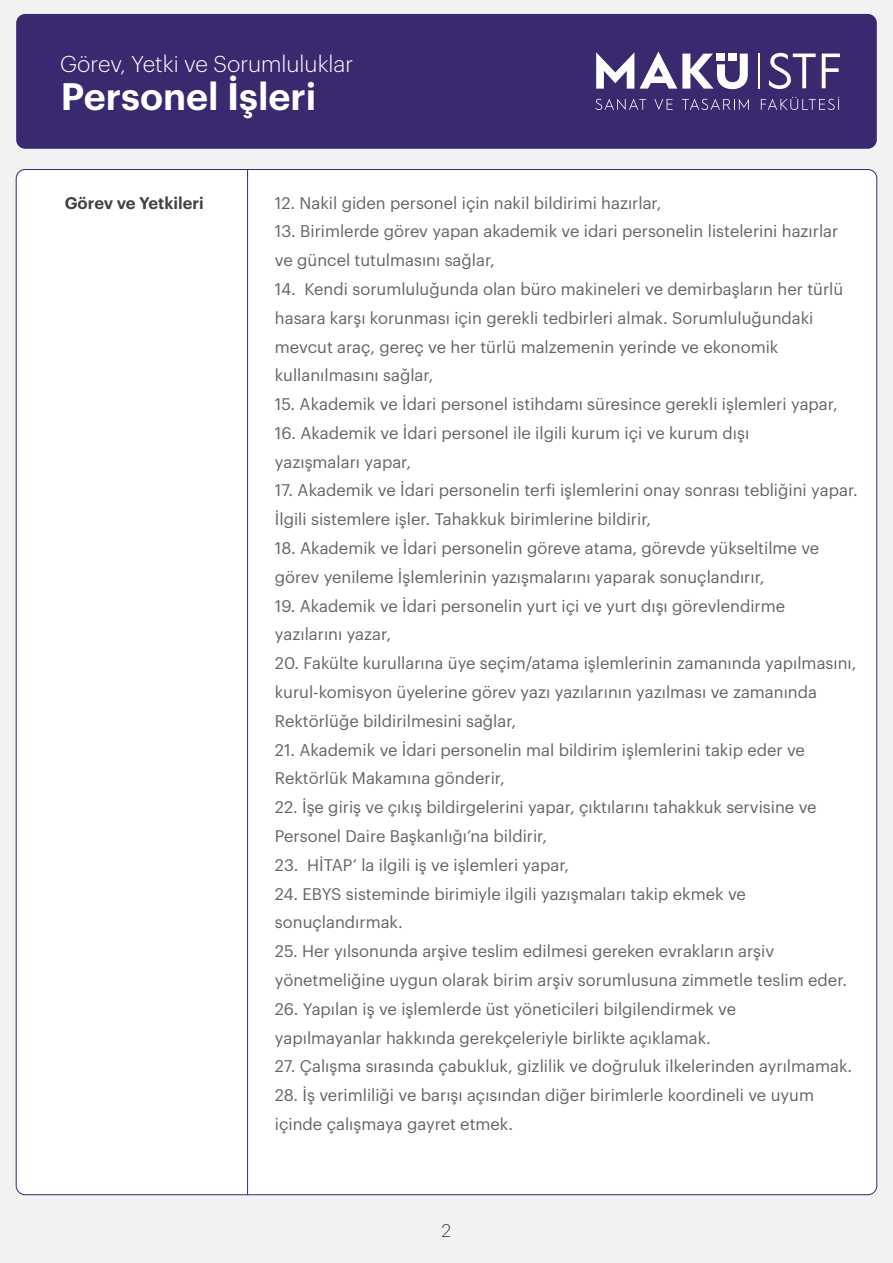
<style>
.page{position:relative;width:893px;height:1263px;background:#f1f2f2}
.page>*{position:absolute;margin:0;border:0;box-sizing:border-box;transform-origin:0 0}
.t1{font:600 37.5px "Graphik";color:#fff}
.t2{font:300 22.5px "Graphik";color:#fff}
.t3{font:300 18px "Graphik";color:#414042}
.t4{font:16.5px/28.8px "Graphik";color:#636466}
.t5{font:600 16.5px "Graphik";color:#414042}
</style>
<div class="page">
<div style="left:16px;top:14px;width:861px;height:135px;background:#39296f"></div>
<div style="left:16px;top:169px;width:861px;height:1026px;background:#fff;border-radius:9px"></div>
<svg style="left:595px;top:99px;width:51px;height:11px"></svg>
<svg style="left:654px;top:99px;width:19px;height:11px"></svg>
<svg style="left:682px;top:99px;width:67px;height:11px"></svg>
<svg style="left:761px;top:96px;width:79px;height:14px"></svg>
<svg style="left:596px;top:52px;width:38px;height:37px"></svg>
<svg style="left:640px;top:52px;width:108px;height:37px"></svg>
<svg style="left:769px;top:53px;width:47px;height:36px"></svg>
<svg style="left:822px;top:54px;width:18px;height:34px"></svg>
<hr style="left:758px;top:54px;width:2px;height:35px;background:#fff">
<hr style="left:247px;top:169px;width:1px;height:1026px;background:#39296f">
<h2 class="t2" style="left:60px;top:47px;width:295px">Görev, Yetki ve Sorumluluklar</h2>
<h1 class="t1" style="left:61px;top:68px;width:257px">Personel İşleri</h1>
<p class="t5" style="left:65px;top:190px;width:141px">Görev ve Yetkileri</p>
<p class="t4" style="left:275px;top:187px;width:388px">12. Nakil giden personel için nakil bildirimi hazırlar,</p>
<p class="t4" style="left:275px;top:216px;width:565px">13. Birimlerde görev yapan akademik ve idari personelin listelerini hazırlar ve güncel tutulmasını sağlar,</p>
<p class="t4" style="left:275px;top:273px;width:570px">14. Kendi sorumluluğunda olan büro makineleri ve demirbaşların her türlü hasara karşı korunması için gerekli tedbirleri almak. Sorumluluğundaki mevcut araç, gereç ve her türlü malzemenin yerinde ve ekonomik kullanılmasını sağlar,</p>
<p class="t4" style="left:275px;top:388px;width:564px">15. Akademik ve İdari personel istihdamı süresince gerekli işlemleri yapar,</p>
<p class="t4" style="left:275px;top:417px;width:476px">16. Akademik ve İdari personel ile ilgili kurum içi ve kurum dışı yazışmaları yapar,</p>
<p class="t4" style="left:275px;top:475px;width:584px">17. Akademik ve İdari personelin terfi işlemlerini onay sonrası tebliğini yapar.<br>İlgili sistemlere işler. Tahakkuk birimlerine bildirir,</p>
<p class="t4" style="left:275px;top:532px;width:546px">18. Akademik ve İdari personelin göreve atama, görevde yükseltilme ve görev yenileme İşlemlerinin yazışmalarını yaparak sonuçlandırır,</p>
<p class="t4" style="left:275px;top:590px;width:512px">19. Akademik ve İdari personelin yurt içi ve yurt dışı görevlendirme yazılarını yazar,</p>
<p class="t4" style="left:275px;top:647px;width:583px">20. Fakülte kurullarına üye seçim/atama işlemlerinin zamanında yapılmasını, kurul-komisyon üyelerine görev yazı yazılarının yazılması ve zamanında<br>Rektörlüğe bildirilmesini sağlar,</p>
<p class="t4" style="left:275px;top:734px;width:531px">21. Akademik ve İdari personelin mal bildirim işlemlerini takip eder ve<br>Rektörlük Makamına gönderir,</p>
<p class="t4" style="left:275px;top:791px;width:543px">22. İşe giriş ve çıkış bildirgelerini yapar, çıktılarını tahakkuk servisine ve<br>Personel Daire Başkanlığı’na bildirir,</p>
<p class="t4" style="left:275px;top:849px;width:296px">23. HİTAP’ la ilgili iş ve işlemleri yapar,</p>
<p class="t4" style="left:275px;top:878px;width:472px">24. EBYS sisteminde birimiyle ilgili yazışmaları takip ekmek ve sonuçlandırmak.</p>
<p class="t4" style="left:275px;top:935px;width:574px">25. Her yılsonunda arşive teslim edilmesi gereken evrakların arşiv yönetmeliğine uygun olarak birim arşiv sorumlusuna zimmetle teslim eder.</p>
<p class="t4" style="left:275px;top:993px;width:463px">26. Yapılan iş ve işlemlerde üst yöneticileri bilgilendirmek ve yapılmayanlar hakkında gerekçeleriyle birlikte açıklamak.</p>
<p class="t4" style="left:275px;top:1051px;width:579px">27. Çalışma sırasında çabukluk, gizlilik ve doğruluk ilkelerinden ayrılmamak.</p>
<p class="t4" style="left:275px;top:1079px;width:541px">28. İş verimliliği ve barışı açısından diğer birimlerle koordineli ve uyum içinde çalışmaya gayret etmek.</p>
<p class="t3" style="left:442px;top:1217px;width:11px">2</p>
</div>
